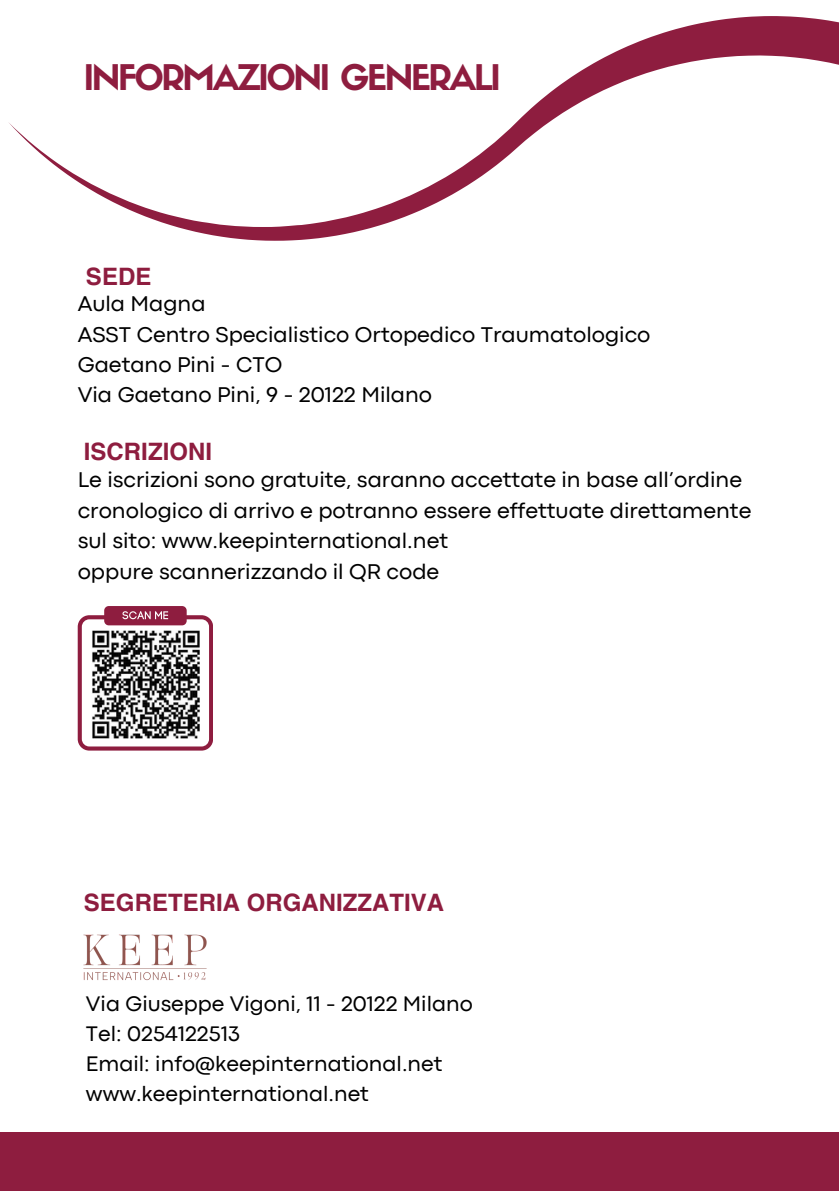
<style>
.page{position:relative;width:839px;height:1191px;background:#fff}
.page>*{position:absolute;margin:0;border:0;box-sizing:border-box;transform-origin:0 0}
.t1{font:34.6px "Sifonn Basic";letter-spacing:-.07em;color:#8e1d3f}
.t2{font:700 24px "Helvetica LT Pro";color:#8e1d3f}
.t3{font:22.2px/30.4px "Codec Pro";color:#000}
.t4{font:22px "Codec Pro";color:#000}
</style>
<div class="page">
<div style="left:0;top:1132px;width:838px;height:59px;background:#8e1d3f"></div>
<svg style="left:8px;top:16px;width:830px;height:225px"></svg>
<img style="left:83px;top:934px;width:124px;height:47px">
<div style="left:104px;top:606px;width:83px;height:19px;background:#8e1d3f;border-radius:5px"></div>
<svg style="left:78px;top:611px;width:135px;height:139px"></svg>
<img style="left:92px;top:630px;width:108px;height:108px">
<p class="t1" style="left:84px;top:64px;width:418px">INFORMAZIONI GENERALI</p>
<p class="t2" style="left:86px;top:268px;width:67px">SEDE</p>
<p class="t3" style="left:78px;top:290px;width:129px">Aula Magna</p>
<h1 class="t3" style="left:78px;top:321px;width:574px">ASST Centro Specialistico Ortopedico Traumatologico</h1>
<h2 class="t3" style="left:78px;top:351px;width:206px">Gaetano Pini - CTO</h2>
<h2 class="t3" style="left:78px;top:381px;width:356px">Via Gaetano Pini, 9 - 20122 Milano</h2>
<p class="t2" style="left:84px;top:443px;width:130px">ISCRIZIONI</p>
<p class="t3" style="left:78px;top:466px;width:675px">Le iscrizioni sono gratuite, saranno accettate in base all’ordine cronologico di arrivo e potranno essere effettuate direttamente sul sito: www.keepinternational.net</p>
<p class="t3" style="left:78px;top:558px;width:363px">oppure scannerizzando il QR code</p>
<p class="t2" style="left:84px;top:894px;width:362px">SEGRETERIA ORGANIZZATIVA</p>
<p class="t4" style="left:86px;top:996px;width:388px">Via Giuseppe Vigoni, 11 - 20122 Milano</p>
<h2 class="t4" style="left:86px;top:1026px;width:155px">Tel: 0254122513</h2>
<p class="t4" style="left:86px;top:1056px;width:358px">Email: info@keepinternational.net</p>
<p class="t4" style="left:86px;top:1086px;width:284px">www.keepinternational.net</p>
</div>
